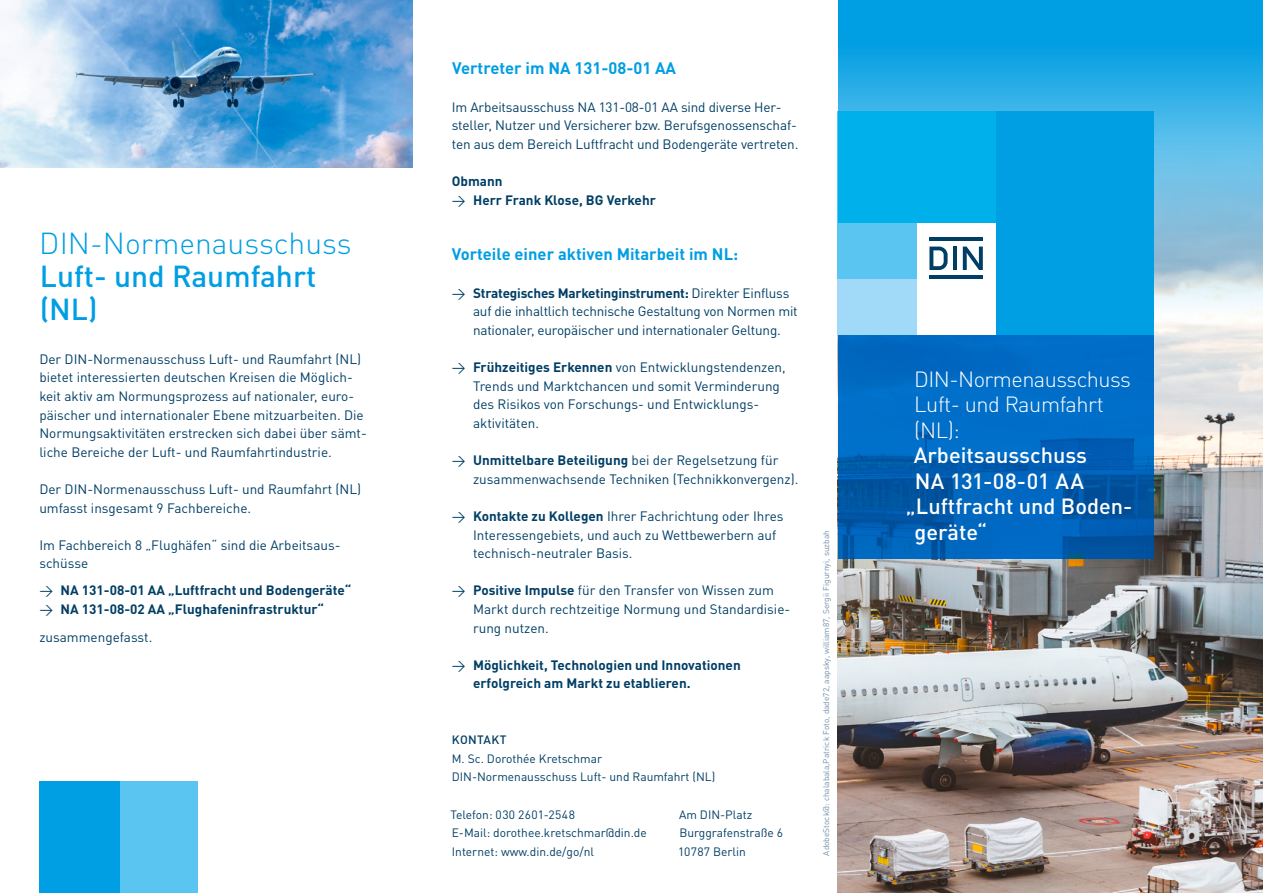
<style>
.page{position:relative;width:1263px;height:893px;background:#fff}
.page>*{position:absolute;margin:0;border:0;box-sizing:border-box;transform-origin:0 0}
.t1{font:500 30px/33px "DINOT";color:#009ee3}
.t2{font:500 21.75px "DINOT";color:#fff}
.t3{font:300 21.75px/25.5px "DINOT";letter-spacing:-.025em;color:#fff}
._1_Copy_9_pt{font:700 16.5px "DINOT";color:#009ee3}
._5_Head_11_pt{font:700 16.5px "DINOT";color:#009ee3}
._1_Copy_9_pt-2{font:13.5px/18.6px "DINOT";color:#003e65}
._1_Copy_9_pt-3{font:700 13.5px/18.6px "DINOT";color:#003e65}
._1_Copy_9_pt-4{font:12px "DINOT";color:#003e65}
._1_Copy_9_pt-5{font:500 12px "DINOT";letter-spacing:.03em;color:#003e65}
.Fotocredit{font:8.25px "DINOT";letter-spacing:.005em;color:#718eab}
.s1{font-weight:300}
.s2{font-weight:400}
.s3{font-weight:700}
</style>
<div class="page">
<img style="left:0;top:0;width:412px;height:167px">
<img style="left:838px;top:358px;width:425px;height:535px">
<svg style="left:838px;top:0;width:425px;height:358px;background:#44b3e5"></svg>
<svg style="left:838px;top:335px;width:315px;height:223px;background:#0065bc"></svg>
<div style="left:838px;top:223px;width:157px;height:112px;background:#a1daf8"></div>
<div style="left:838px;top:112px;width:157px;height:167px;background:#5bc5f2"></div>
<div style="left:838px;top:112px;width:314px;height:111px;background:#00b0eb"></div>
<div style="left:917px;top:223px;width:79px;height:112px;background:#fff"></div>
<svg style="left:929px;top:247px;width:18px;height:23px"></svg>
<hr style="left:929px;top:238px;width:54px;height:3px;background:#003e65">
<hr style="left:953px;top:247px;width:4px;height:23px;background:#003e65">
<svg style="left:963px;top:247px;width:20px;height:23px"></svg>
<hr style="left:929px;top:275px;width:54px;height:4px;background:#003e65">
<div style="left:39px;top:781px;width:81px;height:112px;background:#009ee3"></div>
<div style="left:120px;top:781px;width:78px;height:112px;background:#5bc5f2"></div>
<div style="left:996px;top:112px;width:157px;height:223px;background:#009ee3"></div>
<p class="t1" style="left:39px;top:226px;width:314px"><span class="s1">DIN-Normenausschuss<br></span>Luft- und Raumfahrt (NL)</p>
<p class="_1_Copy_9_pt-2" style="left:39px;top:349px;width:329px">Der DIN-Normenausschuss Luft- und Raumfahrt (NL) bietet interessierten deutschen Kreisen die Möglich&shy;keit aktiv am Normungsprozess auf nationaler, euro&shy;päischer und internationaler Ebene mitzuarbeiten. Die Normungsaktivitäten erstrecken sich dabei über sämt&shy;liche Bereiche der Luft- und Raumfahrtindustrie.</p>
<p class="_1_Copy_9_pt-2" style="left:39px;top:480px;width:323px">Der DIN-Normenausschuss Luft- und Raumfahrt (NL) umfasst insgesamt 9 Fachbereiche.</p>
<p class="_1_Copy_9_pt-2" style="left:39px;top:535px;width:303px">Im Fachbereich 8 „Flughäfen“ sind die Arbeitsaus&shy;schüsse</p>
<p class="_1_Copy_9_pt-3" style="left:39px;top:581px;width:314px"><span class="s2">→</span> NA 131-08-01 AA „Luftfracht und Bodengeräte“</p>
<p class="_1_Copy_9_pt-3" style="left:39px;top:599px;width:286px"><span class="s2">→</span> NA 131-08-02 AA „Flughafeninfrastruktur“</p>
<p class="_1_Copy_9_pt-2" style="left:39px;top:627px;width:114px">zusammengefasst.</p>
<p class="_5_Head_11_pt" style="left:452px;top:58px;width:226px">Vertreter im NA 131-08-01 AA</p>
<p class="_1_Copy_9_pt-2" style="left:452px;top:97px;width:348px">Im Arbeitsausschuss NA 131-08-01 AA sind diverse Her&shy;steller, Nutzer und Versicherer bzw. Berufsgenossenschaf&shy;ten aus dem Bereich Luftfracht und Bodengeräte vertreten.</p>
<p class="_1_Copy_9_pt-3" style="left:452px;top:171px;width:52px">Obmann</p>
<p class="_1_Copy_9_pt-3" style="left:452px;top:190px;width:206px"><span class="s2">→</span> Herr Frank Klose, BG Verkehr</p>
<p class="_1_Copy_9_pt" style="left:452px;top:244px;width:288px">Vorteile einer aktiven Mitarbeit im NL:</p>
<p class="_1_Copy_9_pt-2" style="left:473px;top:283px;width:326px;text-indent:-21px">→ <span class="s3">Strategisches Marketinginstrument:</span> Direkter Einfluss auf die inhaltlich technische Gestaltung von Normen mit nationaler, europäischer und internationaler Geltung.</p>
<p class="_1_Copy_9_pt-2" style="left:473px;top:358px;width:314px;text-indent:-21px">→ <span class="s3">Frühzeitiges Erkennen</span> von Entwicklungstendenzen, Trends und Marktchancen und somit Verminderung des Risikos von Forschungs- und Entwicklungs&shy;aktivitäten.</p>
<p class="_1_Copy_9_pt-2" style="left:473px;top:451px;width:327px;text-indent:-21px">→ <span class="s3">Unmittelbare Beteiligung</span> bei der Regelsetzung für zusammenwachsende Techniken (Technikkonvergenz).</p>
<p class="_1_Copy_9_pt-2" style="left:473px;top:506px;width:312px;text-indent:-21px">→ <span class="s3">Kontakte zu Kollegen</span> Ihrer Fachrichtung oder Ihres<br>Interessengebiets, und auch zu Wettbewerbern auf technisch-neutraler Basis.</p>
<p class="_1_Copy_9_pt-2" style="left:473px;top:581px;width:319px;text-indent:-21px">→ <span class="s3">Positive Impulse</span> für den Transfer von Wissen zum<br>Markt durch rechtzeitige Normung und Standardisie&shy;rung nutzen.</p>
<p class="_1_Copy_9_pt-3" style="left:473px;top:655px;width:269px;text-indent:-21px"><span class="s2">→</span> Möglichkeit, Technologien und Innovationen erfolgreich am Markt zu etablieren.</p>
<p class="_1_Copy_9_pt-5" style="left:452px;top:732px;width:56px">KONTAKT</p>
<p class="_1_Copy_9_pt-4" style="left:452px;top:751px;width:152px">M. Sc. Dorothée Kretschmar</p>
<p class="_1_Copy_9_pt-4" style="left:452px;top:770px;width:265px">DIN-Normenausschuss Luft- und Raumfahrt (NL)</p>
<p class="_1_Copy_9_pt-4" style="left:451px;top:807px;width:126px">Telefon: 030 2601-2548</p>
<p class="_1_Copy_9_pt-4" style="left:452px;top:825px;width:197px">E-Mail: dorothee.kretschmar@din.de</p>
<p class="_1_Copy_9_pt-4" style="left:452px;top:844px;width:144px">Internet: www.din.de/go/nl</p>
<p class="_1_Copy_9_pt-4" style="left:679px;top:807px;width:75px">Am DIN-Platz</p>
<p class="_1_Copy_9_pt-4" style="left:679px;top:825px;width:105px">Burggrafenstraße 6</p>
<p class="_1_Copy_9_pt-4" style="left:678px;top:844px;width:69px">10787 Berlin</p>
<p class="Fotocredit" style="left:821px;top:855px;width:327px;rotate:-90deg">AdobeStock@: chalabala,Patrick Foto, dade72, aapsky, william87, Sergii Figurnyi, suzbah</p>
<p class="t3" style="left:914px;top:366px;width:218px">DIN-Normenausschuss<br>Luft- und Raumfahrt (NL):</p>
<p class="t2" style="left:914px;top:441px;width:175px">Arbeitsausschuss</p>
<p class="t2" style="left:915px;top:467px;width:171px">NA 131-08-01 AA</p>
<p class="t2" style="left:906px;top:492px;width:225px">„Luftfracht und Boden-</p>
<p class="t2" style="left:914px;top:518px;width:74px">geräte“</p>
</div>
